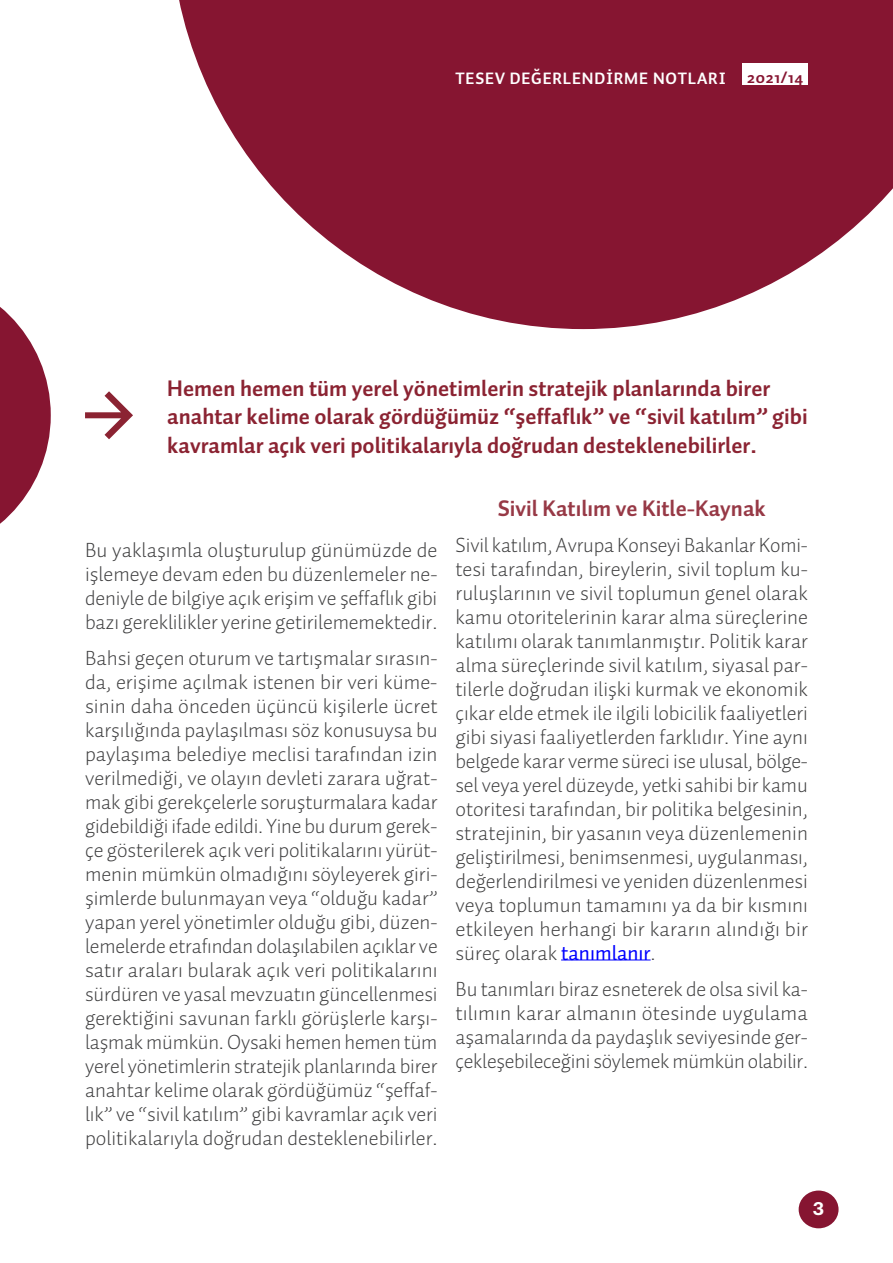
<style>
.page{position:relative;width:893px;height:1263px;background:#fff}
.page>*{position:absolute;margin:0;border:0;box-sizing:border-box;transform-origin:0 0}
.Paragraf_Stili_1{font:700 22.5px/28.5px "Auto 2 TR";color:#8b2332}
._2020_FES_Normal_TR{font:700 22.5px "Auto 2 TR";color:#973946}
._2020_FES_Normal_TR-2{font:300 21px/24px "Auto 2 TR";letter-spacing:-.005em;color:#3e3e3f;text-align:justify}
.Paragraf_Stili_1-2{font:600 18px "Produkt";color:#fff}
.t1{font:700 16.65px "Auto 2 TR";letter-spacing:.05em;color:#861531}
.t2{font:700 16.5px "Auto 2 TR";letter-spacing:.05em;color:#fff}
.s1{font-weight:400;color:#00f}
</style>
<div class="page">
<svg style="left:179px;top:0;width:714px;height:329px;fill:#861531"></svg>
<svg style="left:0;top:307px;width:51px;height:217px"></svg>
<hr style="left:561px;top:960px;width:90px;height:1px;background:#00f">
<div style="left:799px;top:1190px;width:39px;height:38px;background:#861531;border-radius:50%"></div>
<div style="left:743px;top:64px;width:65px;height:21px;background:#fff"></div>
<svg style="left:85px;top:391px;width:48px;height:48px"></svg>
<p class="t2" style="left:455px;top:68px;width:272px">TESEV DEĞERLENDİRME NOTLARI</p>
<p class="t1" style="left:747px;top:66px;width:58px">2021/14</p>
<p class="Paragraf_Stili_1" style="left:167px;top:374px;width:642px">Hemen hemen tüm yerel yönetimlerin stratejik planlarında birer anahtar kelime olarak gördüğümüz “şeffaflık” ve “sivil katılım” gibi kavramlar açık veri politikalarıyla doğrudan desteklenebilirler.</p>
<p class="_2020_FES_Normal_TR-2" style="left:85px;top:538px;width:354px">Bu yaklaşımla oluşturulup günümüzde de işlemeye devam eden bu düzenlemeler ne&shy;deniyle de bilgiye açık erişim ve şeffaflık gibi bazı gereklilikler yerine getirilememektedir.</p>
<p class="_2020_FES_Normal_TR-2" style="left:85px;top:646px;width:354px">Bahsi geçen oturum ve tartışmalar sırasın&shy;da, erişime açılmak istenen bir veri küme&shy;sinin daha önceden üçüncü kişilerle ücret karşılığında paylaşılması söz konusuysa bu paylaşıma belediye meclisi tarafından izin verilmediği, ve olayın devleti zarara uğrat&shy;mak gibi gerekçelerle soruşturmalara kadar gidebildiği ifade edildi. Yine bu durum gerek&shy;çe gösterilerek açık veri politikalarını yürüt&shy;menin mümkün olmadığını söyleyerek giri&shy;şimlerde bulunmayan veya “olduğu kadar” yapan yerel yönetimler olduğu gibi, düzen&shy;lemelerde etrafından dolaşılabilen açıklar ve satır araları bularak açık veri politikalarını sürdüren ve yasal mevzuatın güncellenmesi gerektiğini savunan farklı görüşlerle karşı&shy;laşmak mümkün. Oysaki hemen hemen tüm yerel yönetimlerin stratejik planlarında birer anahtar kelime olarak gördüğümüz “şeffaf&shy;lık” ve “sivil katılım” gibi kavramlar açık veri politikalarıyla doğrudan desteklenebilirler.</p>
<p class="_2020_FES_Normal_TR" style="left:498px;top:493px;width:270px">Sivil Katılım ve Kitle-Kaynak</p>
<p class="_2020_FES_Normal_TR-2" style="left:455px;top:532px;width:354px">Sivil katılım, Avrupa Konseyi Bakanlar Komi&shy;tesi tarafından, bireylerin, sivil toplum ku&shy;ruluşlarının ve sivil toplumun genel olarak kamu otoritelerinin karar alma süreçlerine katılımı olarak tanımlanmıştır. Politik karar alma süreçlerinde sivil katılım, siyasal par&shy;tilerle doğrudan ilişki kurmak ve ekonomik çıkar elde etmek ile ilgili lobicilik faaliyetleri gibi siyasi faaliyetlerden farklıdır. Yine aynı belgede karar verme süreci ise ulusal, bölge&shy;sel veya yerel düzeyde, yetki sahibi bir kamu otoritesi tarafından, bir politika belgesinin, stratejinin, bir yasanın veya düzenlemenin geliştirilmesi, benimsenmesi, uygulanması, değerlendirilmesi ve yeniden düzenlenmesi veya toplumun tamamını ya da bir kısmını etkileyen herhangi bir kararın alındığı bir süreç olarak <span class="s1">tanımlanır</span>.</p>
<p class="_2020_FES_Normal_TR-2" style="left:455px;top:976px;width:354px">Bu tanımları biraz esneterek de olsa sivil ka&shy;tılımın karar almanın ötesinde uygulama aşamalarında da paydaşlık seviyesinde ger&shy;çekleşebileceğini söylemek mümkün olabilir.</p>
<p class="Paragraf_Stili_1-2" style="left:813px;top:1196px;width:13px">3</p>
</div>
